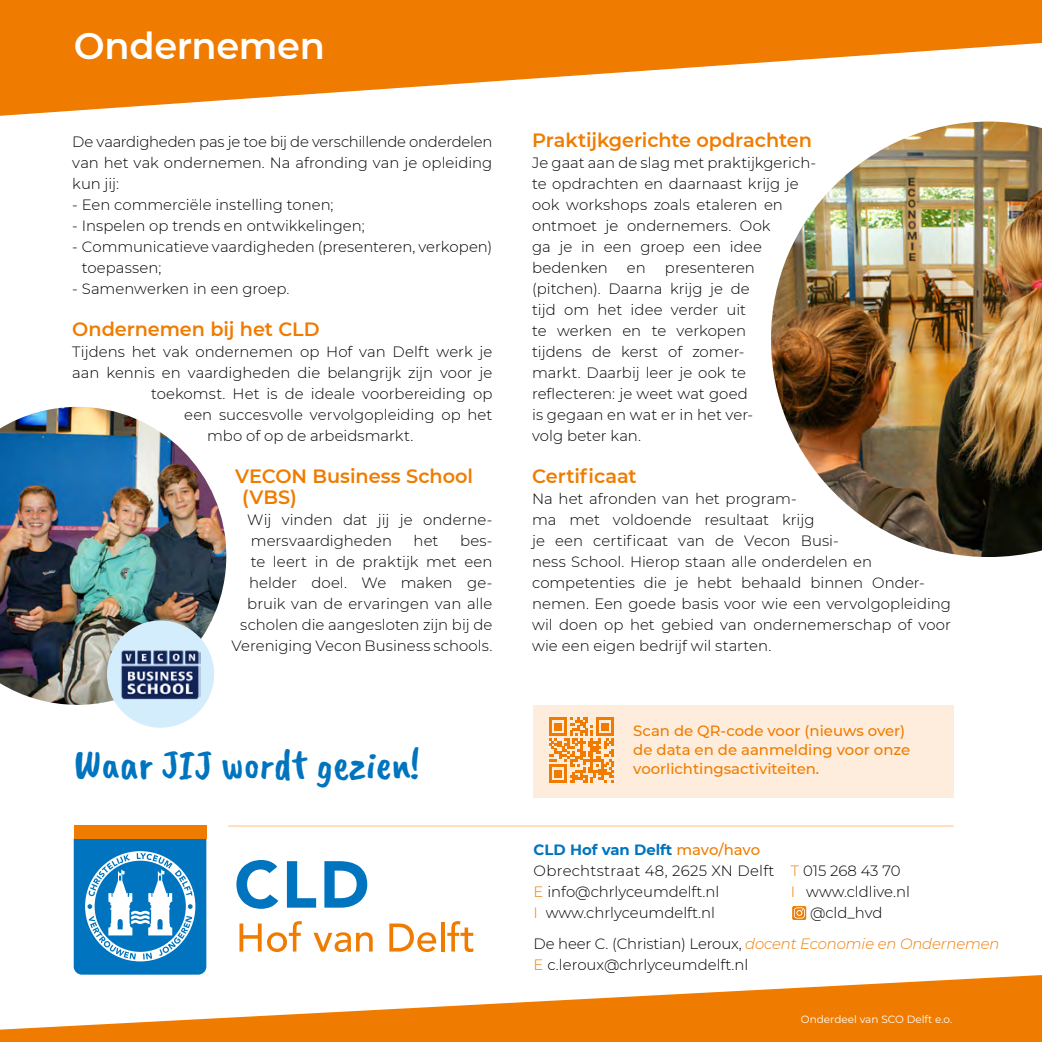
<style>
.page{position:relative;width:1042px;height:1042px;background:#fff}
.page>*{position:absolute;margin:0;border:0;box-sizing:border-box;transform-origin:0 0}
.t1{font:42px "Caveat Brush";color:#0074be}
.t2{font:600 36.75px "Montserrat";letter-spacing:-.01em;color:#fff}
.t3{font:600 19.25px/21px "Montserrat";letter-spacing:-.005em;color:#ef7c00}
.t4{font:300 14.88px/21px "Montserrat";color:#000}
.t5{font:500 14.88px/18.9px "Montserrat";color:#ef7c00}
.t6{font:10.5px "Montserrat";color:#fff}
.s1{font-weight:700;color:#0074be}
.s2{font-weight:500;color:#ef7c00}
.s3{color:#ef7c00}
.s4{font-style:italic;color:#ef7c00}
</style>
<div class="page">
<svg style="left:0;top:975px;width:1042px;height:67px;fill:#ef7c00"></svg>
<svg style="left:0;top:0;width:1042px;height:116px;fill:#ef7c00"></svg>
<hr style="left:228px;top:825px;width:725px;height:2px;background:#fddbb9">
<div style="left:533px;top:705px;width:420px;height:93px;background:#feeddc"></div>
<svg style="left:549px;top:717px;width:65px;height:66px"></svg>
<svg style="left:236px;top:860px;width:42px;height:49px"></svg>
<svg style="left:287px;top:861px;width:29px;height:46px"></svg>
<svg style="left:324px;top:861px;width:43px;height:46px"></svg>
<svg style="left:239px;top:921px;width:63px;height:31px"></svg>
<svg style="left:313px;top:932px;width:60px;height:20px"></svg>
<svg style="left:389px;top:923px;width:47px;height:29px"></svg>
<hr style="left:441px;top:921px;width:3px;height:30px;background:#ef7c00">
<svg style="left:447px;top:921px;width:26px;height:31px"></svg>
<div style="left:74px;top:825px;width:132px;height:13px;background:#ef7c00"></div>
<svg style="left:74px;top:838px;width:132px;height:136px"></svg>
<img style="left:0;top:407px;width:226px;height:298px">
<img style="left:771px;top:122px;width:271px;height:435px">
<svg style="left:792px;top:906px;width:14px;height:14px"></svg>
<div style="left:107px;top:620px;width:107px;height:108px;background:#d4edfc;border-radius:50%"></div>
<img style="left:121px;top:650px;width:80px;height:49px">
<h2 class="t2" style="left:74px;top:20px;width:253px">Ondernemen</h2>
<p class="t4" style="left:72px;top:131px;width:422px;text-align:justify">De vaardigheden pas je toe bij de verschillende onderdelen van het vak ondernemen. Na afronding van je opleiding kun jij:</p>
<p class="t4" style="left:72px;top:194px;width:263px">- Een commerciële instelling tonen;</p>
<p class="t4" style="left:72px;top:215px;width:294px">- Inspelen op trends en ontwikkelingen;</p>
<p class="t4" style="left:82px;top:236px;width:412px;text-indent:-9px">- Communicatieve vaardigheden (presenteren, verkopen) toepassen;</p>
<p class="t4" style="left:72px;top:278px;width:219px">- Samenwerken in een groep.</p>
<p class="t3" style="left:72px;top:318px;width:249px">Ondernemen bij het CLD</p>
<p class="t4" style="left:72px;top:341px;width:422px">Tijdens het vak ondernemen op Hof van Delft werk je</p>
<p class="t4" style="left:72px;top:362px;width:422px">aan kennis en vaardigheden die belangrijk zijn voor je</p>
<p class="t4" style="left:151px;top:383px;width:343px">toekomst. Het is de ideale voorbereiding op</p>
<p class="t4" style="left:184px;top:404px;width:309px">een succesvolle vervolgopleiding op het</p>
<p class="t4" style="left:207px;top:425px;width:208px">mbo of op de arbeidsmarkt.</p>
<p class="t3" style="left:242px;top:465px;width:233px;text-indent:-7px">VECON Business School (VBS)</p>
<p class="t4" style="left:247px;top:509px;width:247px">Wij vinden dat jij je onderne&shy;mersvaardigheden</p>
<p class="t4" style="left:232px;top:530px;width:262px;text-align:right">bes-<br>te leert in de praktijk met een helder doel. We maken ge&shy;bruik van de ervaringen van alle scholen die aangesloten zijn bij de<br>Vereniging Vecon Business schools.</p>
<p class="t4" style="left:414px;top:530px;width:26px">het</p>
<h1 class="t1" style="left:74px;top:740px;width:347px">Waar JIJ wordt gezien!</h1>
<p class="t3" style="left:532px;top:129px;width:281px">Praktijkgerichte opdrachten</p>
<p class="t4" style="left:532px;top:152px;width:286px">Je gaat aan de slag met praktijkgerich&shy;te opdrachten en daarnaast krijg je ook workshops zoals etaleren en ontmoet je ondernemers. Ook<br>ga je in een groep een idee bedenken</p>
<p class="t4" style="left:532px;top:257px;width:224px;text-indent:133px">presenteren (pitchen). Daarna krijg je de tijd om het idee verder uit te werken en te verkopen tijdens de kerst of zomer&shy;markt. Daarbij leer je ook te reflecteren: je weet wat goed is gegaan en wat er in het ver&shy;volg beter kan.</p>
<p class="t3" style="left:532px;top:465px;width:106px">Certificaat</p>
<p class="t4" style="left:532px;top:488px;width:420px">Na het afronden van het program-<br>ma met voldoende resultaat krijg<br>je een certificaat van de Vecon Busi-<br>ness School. Hierop staan alle onderdelen en competenties die je hebt behaald binnen Onder&shy;nemen. Een goede basis voor wie een vervolgopleiding wil doen op het gebied van ondernemerschap of voor wie een eigen bedrijf wil starten.</p>
<p class="t4" style="left:627px;top:257px;width:20px">en</p>
<p class="t5" style="left:633px;top:720px;width:278px">Scan de QR-code voor (nieuws over) de data en de aanmelding voor onze</p>
<p class="t5" style="left:633px;top:758px;width:187px">voorlichtingsactiviteiten.</p>
<p class="t4" style="left:534px;top:838px;width:368px"><span class="s1">CLD Hof van Delft</span> <span class="s2">mavo/havo<br></span>Obrechtstraat 48, 2625 XN Delft <span class="s3">T</span> 015 268 43 70<br><span class="s3">E</span> info@chrlyceumdelft.nl</p>
<p class="t4" style="left:791px;top:880px;width:121px"><span class="s3">I</span> www.cldlive.nl</p>
<p class="t4" style="left:534px;top:901px;width:183px"><span class="s3">I</span> www.chrlyceumdelft.nl</p>
<p class="t4" style="left:534px;top:896px;width:467px;line-height:31.2px;text-indent:276px">@cld_hvd<br>De heer C. (Christian) Leroux, <span class="s4">docent Economie en Ondernemen</span></p>
<p class="t4" style="left:534px;top:953px;width:216px"><span class="s3">E</span> c.leroux@chrlyceumdelft.nl</p>
<p class="t6" style="left:801px;top:1012px;width:153px">Onderdeel van SCO Delft e.o.</p>
</div>
